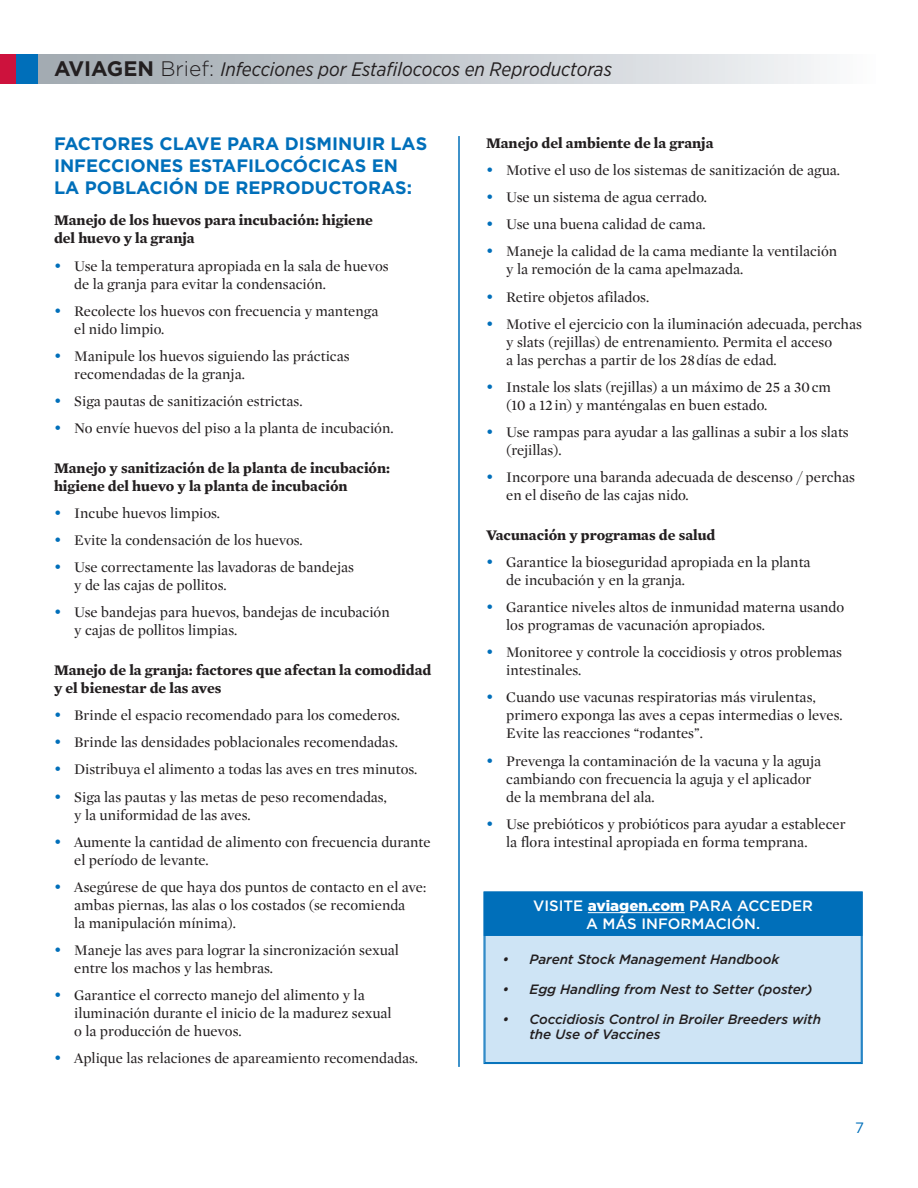
<style>
.page{position:relative;width:918px;height:1188px;background:#fff}
.page>*{position:absolute;margin:0;border:0;box-sizing:border-box;transform-origin:0 0}
.t1{font:italic 19.5px "Gotham Narrow";color:#231f20}
.t2{font:700 18px/21.6px "Gotham";color:#006fba}
.t3{font:15px/18px "Mercury Display Roman";color:#231f20}
.Body{font:700 15px/18px "Mercury Text G4";color:#231f20}
.Bullet_1__Main{font:500 15px/18px "Gotham Pro";color:#fff;text-align:center}
.t4{font:15px "Gotham";color:#006fba}
.t5{font:italic 500 13.5px/15px "Gotham Pro";letter-spacing:-.005em;color:#231f20}
.s1{font-family:"Gotham";font-weight:700;font-style:normal;font-size:21px}
.s2{font-family:"Gotham";font-weight:300;font-style:normal;font-size:21px}
.s3{font-family:"Gotham";font-weight:700;color:#006fba}
.s4{font-weight:900}
</style>
<div class="page">
<div style="left:37px;top:54px;width:839px;height:30px;background:linear-gradient(to right,#9da6ad,#f6f7f9)"></div>
<div style="left:0;top:54px;width:16px;height:30px;background:#cd123d"></div>
<div style="left:16px;top:54px;width:22px;height:30px;background:#006fba"></div>
<hr style="left:459px;top:136px;width:1px;height:931px;background:#006fba">
<div style="left:484px;top:891px;width:379px;height:173px;background:#cee4f5"></div>
<div style="left:484px;top:892px;width:378px;height:44px;background:#006fba"></div>
<hr style="left:588px;top:912px;width:97px;height:1px;background:#fff">
<h1 class="t1" style="left:54px;top:57px;width:559px"><span class="s1">AVIAGEN</span> <span class="s2">Brief:</span> Infecciones por Estafilococos en Reproductoras</h1>
<h3 class="t2" style="left:54px;top:133px;width:375px">FACTORES CLAVE PARA DISMINUIR LAS<br>INFECCIONES ESTAFILOCÓCICAS EN<br>LA POBLACIÓN DE REPRODUCTORAS:</h3>
<p class="Body" style="left:54px;top:211px;width:320px">Manejo de los huevos para incubación: higiene del huevo y la granja</p>
<p class="t3" style="left:74px;top:257px;width:316px;text-indent:-20px"><span class="s3">•</span> Use la temperatura apropiada en la sala de huevos de la granja para evitar la condensación.</p>
<p class="t3" style="left:74px;top:302px;width:306px;text-indent:-20px"><span class="s3">•</span> Recolecte los huevos con frecuencia y mantenga el nido limpio.</p>
<p class="t3" style="left:74px;top:347px;width:277px;text-indent:-20px"><span class="s3">•</span> Manipule los huevos siguiendo las prácticas recomendadas de la granja.</p>
<p class="t3" style="left:54px;top:392px;width:250px"><span class="s3">•</span> Siga pautas de sanitización estrictas.</p>
<p class="t3" style="left:54px;top:420px;width:341px"><span class="s3">•</span> No envíe huevos del piso a la planta de incubación.</p>
<p class="Body" style="left:54px;top:459px;width:338px">Manejo y sanitización de la planta de incubación: higiene del huevo y la planta de incubación</p>
<p class="t3" style="left:54px;top:504px;width:168px"><span class="s3">•</span> Incube huevos limpios.</p>
<p class="t3" style="left:54px;top:531px;width:250px"><span class="s3">•</span> Evite la condensación de los huevos.</p>
<p class="t3" style="left:74px;top:559px;width:281px;text-indent:-20px"><span class="s3">•</span> Use correctamente las lavadoras de bandejas y de las cajas de pollitos.</p>
<p class="t3" style="left:74px;top:604px;width:317px;text-indent:-20px"><span class="s3">•</span> Use bandejas para huevos, bandejas de incubación y cajas de pollitos limpias.</p>
<p class="Body" style="left:54px;top:661px;width:379px">Manejo de la granja: factores que afectan la comodidad y el bienestar de las aves</p>
<p class="t3" style="left:54px;top:706px;width:347px"><span class="s3">•</span> Brinde el espacio recomendado para los comederos.</p>
<p class="t3" style="left:54px;top:733px;width:345px"><span class="s3">•</span> Brinde las densidades poblacionales recomendadas.</p>
<p class="t3" style="left:54px;top:761px;width:365px"><span class="s3">•</span> Distribuya el alimento a todas las aves en tres minutos.</p>
<p class="t3" style="left:74px;top:788px;width:314px;text-indent:-20px"><span class="s3">•</span> Siga las pautas y las metas de peso recomendadas, y la uniformidad de las aves.</p>
<p class="t3" style="left:74px;top:833px;width:358px;text-indent:-20px"><span class="s3">•</span> Aumente la cantidad de alimento con frecuencia durante el período de levante.</p>
<p class="t3" style="left:74px;top:878px;width:353px;text-indent:-20px"><span class="s3">•</span> Asegúrese de que haya dos puntos de contacto en el ave: ambas piernas, las alas o los costados (se recomienda<br>la manipulación mínima).</p>
<p class="t3" style="left:74px;top:941px;width:326px;text-indent:-20px"><span class="s3">•</span> Maneje las aves para lograr la sincronización sexual entre los machos y las hembras.</p>
<p class="t3" style="left:74px;top:987px;width:319px;text-indent:-20px"><span class="s3">•</span> Garantice el correcto manejo del alimento y la iluminación durante el inicio de la madurez sexual o la producción de huevos.</p>
<p class="t3" style="left:54px;top:1050px;width:365px"><span class="s3">•</span> Aplique las relaciones de apareamiento recomendadas.</p>
<p class="Body" style="left:486px;top:134px;width:229px">Manejo del ambiente de la granja</p>
<p class="t3" style="left:486px;top:161px;width:356px"><span class="s3">•</span> Motive el uso de los sistemas de sanitización de agua.</p>
<p class="t3" style="left:486px;top:188px;width:222px"><span class="s3">•</span> Use un sistema de agua cerrado.</p>
<p class="t3" style="left:486px;top:216px;width:221px"><span class="s3">•</span> Use una buena calidad de cama.</p>
<p class="t3" style="left:506px;top:243px;width:333px;text-indent:-20px"><span class="s3">•</span> Maneje la calidad de la cama mediante la ventilación y la remoción de la cama apelmazada.</p>
<p class="t3" style="left:486px;top:288px;width:165px"><span class="s3">•</span> Retire objetos afilados.</p>
<p class="t3" style="left:506px;top:315px;width:357px;text-indent:-20px"><span class="s3">•</span> Motive el ejercicio con la iluminación adecuada, perchas y slats (rejillas) de entrenamiento. Permita el acceso<br>a las perchas a partir de los 28 días de edad.</p>
<p class="t3" style="left:506px;top:378px;width:326px;text-indent:-20px"><span class="s3">•</span> Instale los slats (rejillas) a un máximo de 25 a 30 cm (10 a 12 in) y manténgalas en buen estado.</p>
<p class="t3" style="left:506px;top:424px;width:344px;text-indent:-20px"><span class="s3">•</span> Use rampas para ayudar a las gallinas a subir a los slats (rejillas).</p>
<p class="t3" style="left:506px;top:469px;width:350px;text-indent:-20px"><span class="s3">•</span> Incorpore una baranda adecuada de descenso / perchas en el diseño de las cajas nido.</p>
<p class="Body" style="left:486px;top:526px;width:231px">Vacunación y programas de salud</p>
<p class="t3" style="left:506px;top:553px;width:306px;text-indent:-20px"><span class="s3">•</span> Garantice la bioseguridad apropiada en la planta de incubación y en la granja.</p>
<p class="t3" style="left:506px;top:598px;width:339px;text-indent:-20px"><span class="s3">•</span> Garantice niveles altos de inmunidad materna usando los programas de vacunación apropiados.</p>
<p class="t3" style="left:506px;top:644px;width:337px;text-indent:-20px"><span class="s3">•</span> Monitoree y controle la coccidiosis y otros problemas intestinales.</p>
<p class="t3" style="left:506px;top:689px;width:338px;text-indent:-20px"><span class="s3">•</span> Cuando use vacunas respiratorias más virulentas, primero exponga las aves a cepas intermedias o leves.<br>Evite las reacciones “rodantes”.</p>
<p class="t3" style="left:506px;top:752px;width:316px;text-indent:-20px"><span class="s3">•</span> Prevenga la contaminación de la vacuna y la aguja cambiando con frecuencia la aguja y el aplicador de la membrana del ala.</p>
<p class="t3" style="left:506px;top:815px;width:341px;text-indent:-20px"><span class="s3">•</span> Use prebióticos y probióticos para ayudar a establecer la flora intestinal apropiada en forma temprana.</p>
<p class="Bullet_1__Main" style="left:533px;top:896px;width:281px">VISITE <span class="s4">aviagen.com</span> PARA ACCEDER<br>A MÁS INFORMACIÓN.</p>
<p class="t5" style="left:502px;top:951px;width:278px">• Parent Stock Management Handbook</p>
<p class="t5" style="left:502px;top:981px;width:311px">• Egg Handling from Nest to Setter (poster)</p>
<p class="t5" style="left:530px;top:1011px;width:293px;text-indent:-27px">• Coccidiosis Control in Broiler Breeders with the Use of Vaccines</p>
<p class="t4" style="left:855px;top:1119px;width:10px">7</p>
</div>
